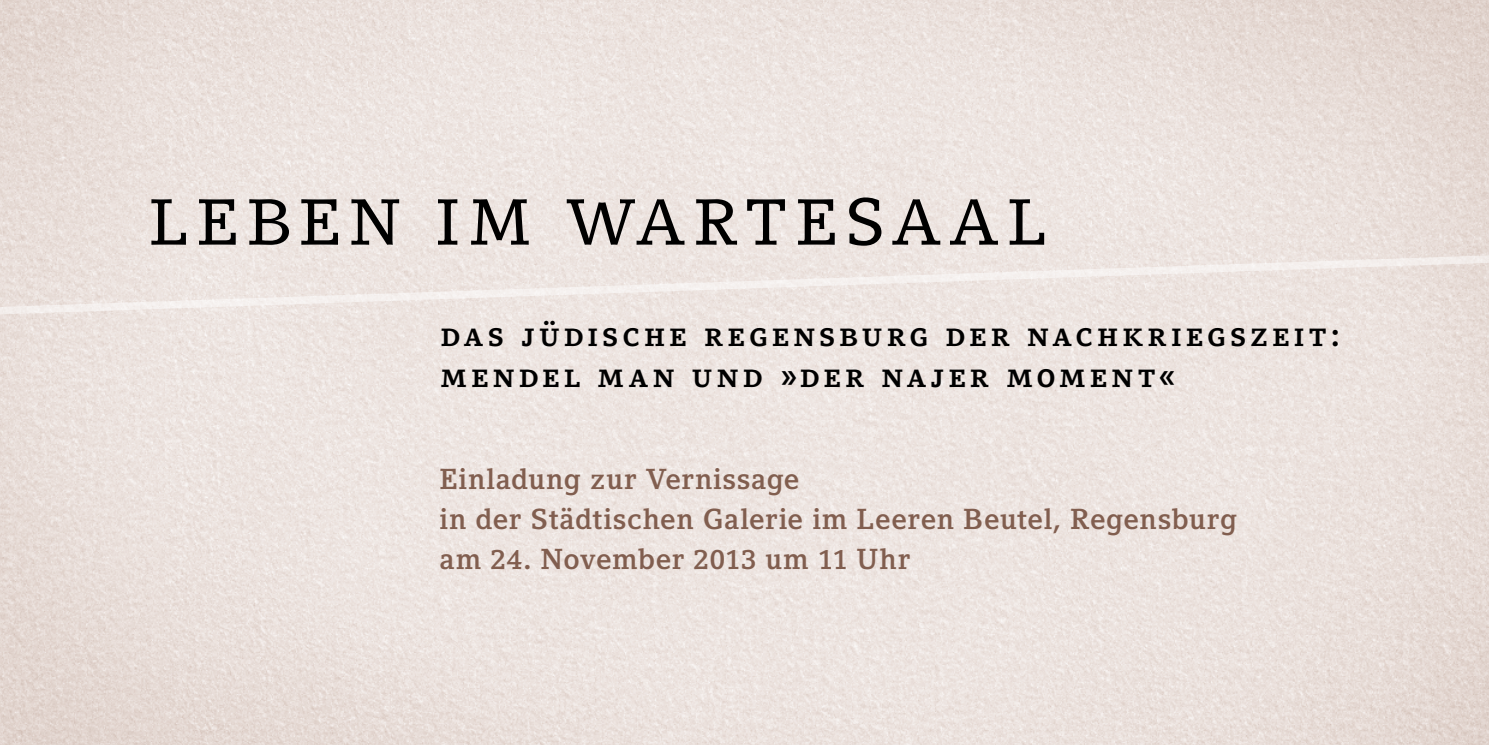
<style>
.page{position:relative;width:1489px;height:745px;background:#fff}
.page>*{position:absolute;margin:0;border:0;box-sizing:border-box;transform-origin:0 0}
.t1{font:86.75px "LMU Compatil Letter SC";letter-spacing:.07em;color:#000}
.t2{font:32.75px/40.8px "LMU Compatil Letter SC Bold";letter-spacing:.125em;color:#000}
.t3{font:700 28.75px/40px "LMU Compatil Letter";letter-spacing:.02em;color:#815e4f}
.s1{font-size:27.5px}
</style>
<div class="page">
<img style="left:0;top:0;width:1488px;height:744px">
<svg style="left:0;top:251px;width:1488px;height:67px;background:#ede5e1"></svg>
<h1 class="t1" style="left:147px;top:164px;width:900px">leben im wartesaal</h1>
<p class="t2" style="left:440px;top:314px;width:901px">das jüdische regensburg der nachkriegszeit: mendel man und »der najer moment«</p>
<p class="t3" style="left:439px;top:459px;width:799px">Einladung zur Vernissage<br>in der Städtischen Galerie im Leeren Beutel, Regensburg am <span class="s1">24</span>. November <span class="s1">2013</span> um <span class="s1">11</span> Uhr</p>
</div>
